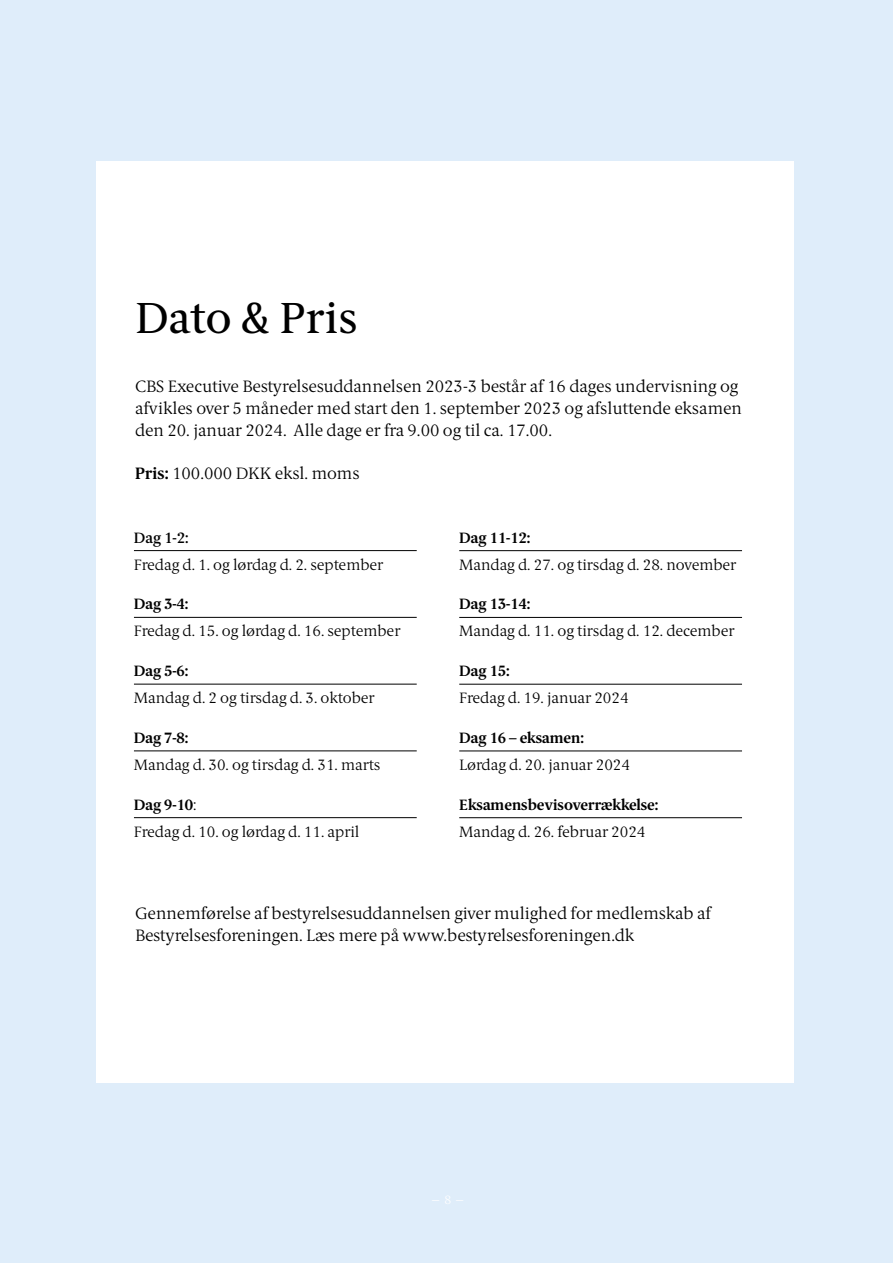
<style>
.page{position:relative;width:893px;height:1263px;background:#dfedfa}
.page>*{position:absolute;margin:0;border:0;box-sizing:border-box;transform-origin:0 0}
.t1{font:43.5px "ID Serif";color:#000}
.t2{font:16.5px/21.8px "ID Serif";color:#000}
.t3{font:15px/27px "ID Serif";color:#000}
.t4{font:700 15px "ID Serif";color:#000}
.t5{font:600 15px "ID Serif";color:#000}
.t6{font:12px "ID Serif";color:#fff}
.s1{font-weight:700}
</style>
<div class="page">
<div style="left:97px;top:161px;width:697px;height:921px;background:#fff"></div>
<hr style="left:134px;top:550px;width:283px;height:1px;background:#000">
<hr style="left:134px;top:617px;width:283px;height:1px;background:#000">
<hr style="left:134px;top:684px;width:283px;height:1px;background:#000">
<hr style="left:134px;top:750px;width:283px;height:1px;background:#000">
<hr style="left:134px;top:817px;width:283px;height:1px;background:#000">
<hr style="left:459px;top:550px;width:283px;height:1px;background:#000">
<hr style="left:459px;top:617px;width:283px;height:1px;background:#000">
<hr style="left:459px;top:684px;width:283px;height:1px;background:#000">
<hr style="left:459px;top:750px;width:283px;height:1px;background:#000">
<hr style="left:459px;top:817px;width:283px;height:1px;background:#000">
<h1 class="t1" style="left:135px;top:292px;width:224px">Dato &amp; Pris</h1>
<p class="t2" style="left:135px;top:376px;width:608px">CBS Executive Bestyrelsesuddannelsen 2023-3 består af 16 dages undervisning og afvikles over 5 måneder med start den 1. september 2023 og afsluttende eksamen den 20. januar 2024. Alle dage er fra 9.00 og til ca. 17.00.</p>
<p class="t2" style="left:135px;top:463px;width:226px"><span class="s1">Pris:</span> 100.000 DKK eksl. moms</p>
<p class="t5" style="left:134px;top:528px;width:56px">Dag 1-2:</p>
<p class="t3" style="left:134px;top:551px;width:251px">Fredag d. 1. og lørdag d. 2. september</p>
<p class="t4" style="left:134px;top:595px;width:56px">Dag 3-4:</p>
<p class="t3" style="left:134px;top:618px;width:268px">Fredag d. 15. og lørdag d. 16. september</p>
<p class="t4" style="left:134px;top:662px;width:56px">Dag 5-6:</p>
<p class="t3" style="left:134px;top:685px;width:242px">Mandag d. 2 og tirsdag d. 3. oktober</p>
<p class="t4" style="left:134px;top:728px;width:56px">Dag 7-8:</p>
<p class="t3" style="left:134px;top:751px;width:248px">Mandag d. 30. og tirsdag d. 31. marts</p>
<p class="t3" style="left:134px;top:791px;width:227px"><span class="s1">Dag 9-10</span>:<br>Fredag d. 10. og lørdag d. 11. april</p>
<p class="t4" style="left:459px;top:528px;width:73px">Dag 11-12:</p>
<p class="t3" style="left:459px;top:551px;width:279px">Mandag d. 27. og tirsdag d. 28. november</p>
<p class="t4" style="left:459px;top:595px;width:73px">Dag 13-14:</p>
<p class="t3" style="left:459px;top:618px;width:277px">Mandag d. 11. og tirsdag d. 12. december</p>
<p class="t4" style="left:459px;top:662px;width:52px">Dag 15:</p>
<p class="t3" style="left:459px;top:685px;width:171px">Fredag d. 19. januar 2024</p>
<p class="t4" style="left:459px;top:728px;width:126px">Dag 16 – eksamen:</p>
<p class="t3" style="left:459px;top:751px;width:172px">Lørdag d. 20. januar 2024</p>
<p class="t4" style="left:459px;top:795px;width:201px">Eksamensbevisoverrækkelse:</p>
<p class="t3" style="left:459px;top:818px;width:188px">Mandag d. 26. februar 2024</p>
<p class="t2" style="left:135px;top:903px;width:577px">Gennemførelse af bestyrelsesuddannelsen giver mulighed for medlemskab af<br>Bestyrelsesforeningen. Læs mere på www.bestyrelsesforeningen.dk</p>
<p class="t6" style="left:432px;top:1192px;width:33px">– 8 –</p>
</div>
